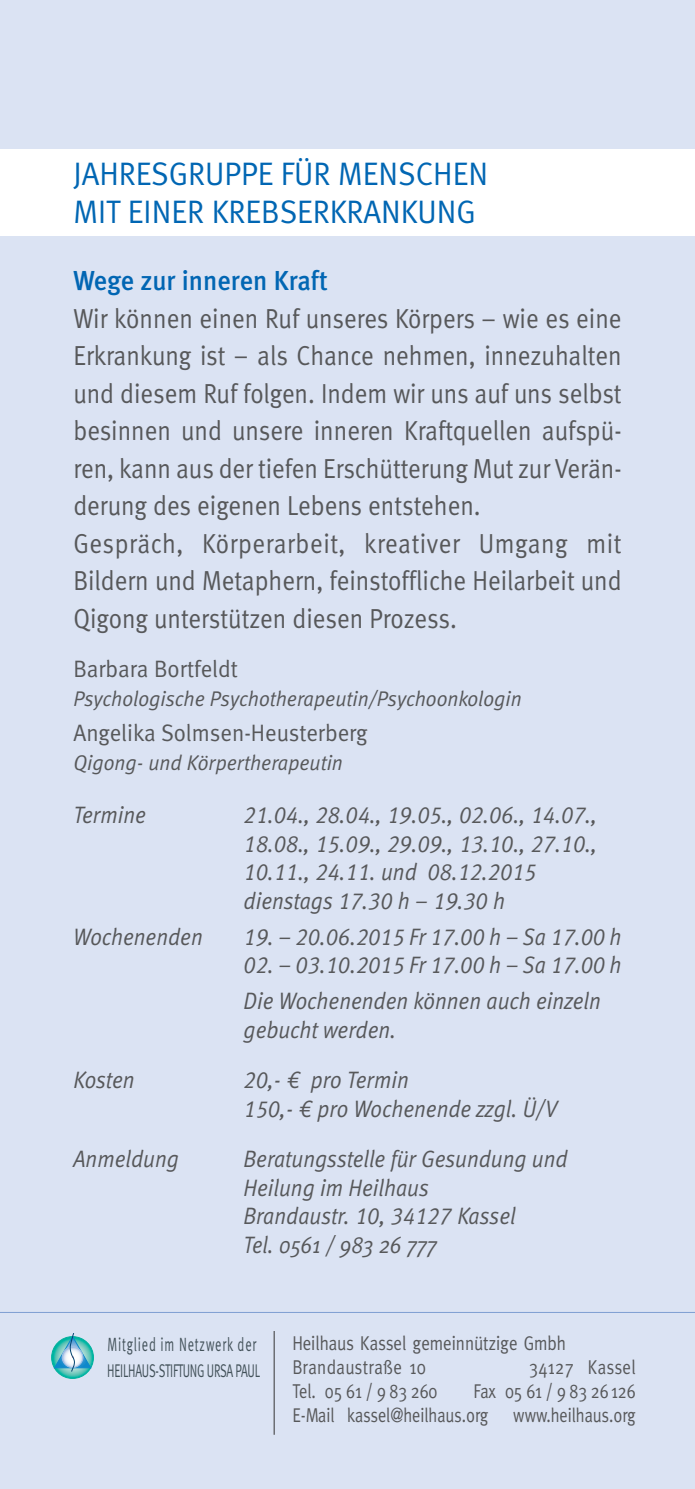
<style>
.page{position:relative;width:695px;height:1489px;background:#fff}
.page>*{position:absolute;margin:0;border:0;box-sizing:border-box;transform-origin:0 0}
.t1{font:32.5px/37.5px "Meta Normal";color:#0166b3;scale:.95 1}
.t2{font:27.5px/37.5px "Meta Normal";color:#57585a;scale:.9 1}
.t3{font:500 27.5px "Meta";color:#0166b3;scale:.95 1}
.t4{font:italic 23.75px/28.5px "Meta Normal LF";color:#57585a;scale:.91 1}
.t5{font:23.75px "Meta Normal";color:#57585a;scale:.95 1}
.t6{font:italic 23.75px "Meta Normal";letter-spacing:-.005em;color:#57585a;scale:.88 1}
.t7{font:italic 21.25px "Meta Normal LF";color:#57585a;scale:.95 1}
.t8{font:20px/24px "Meta";color:#57585a;text-align:right;scale:.83 1}
.t9{font:20px/24px "Meta";color:#57585a;scale:.85 1}
.t10{font:20px "Meta";letter-spacing:.02em;color:#57585a;scale:.85 1}
.t11{font:19.25px "Meta Normal LF";letter-spacing:.07em;color:#425159;scale:.64 1}
.t12{font:18.5px "Meta Normal LF";letter-spacing:-.02em;color:#425159;scale:.64 1}
</style>
<div class="page">
<div style="left:0;top:0;width:694px;height:1488px;background:#dbe3f3"></div>
<div style="left:0;top:149px;width:694px;height:87px;background:#fff"></div>
<hr style="left:0;top:1311px;width:694px;height:1px;background:#7e9ed2">
<svg style="left:52px;top:1336px;width:41px;height:42px"></svg>
<div style="left:51px;top:1336px;width:43px;height:42px;border:1px solid #00b19d;border-radius:50%"></div>
<svg style="left:54px;top:1333px;width:37px;height:38px"></svg>
<hr style="left:273px;top:1330px;width:2px;height:104px;background:#57585a">
<h1 class="t1" style="left:73px;top:158px;width:438px">JAHRESGRUPPE FÜR MENSCHEN<br>MIT EINER KREBSERKRANKUNG</h1>
<p class="t3" style="left:73px;top:264px;width:269px">Wege zur inneren Kraft</p>
<p class="t2" style="left:73px;top:302px;width:610px">Wir können einen Ruf unseres Körpers – wie es eine Erkrankung ist – als Chance nehmen, innezuhalten und diesem Ruf folgen. Indem wir uns auf uns selbst besinnen und unsere inneren Kraftquellen aufspü&shy;ren, kann aus der tiefen Erschütterung Mut zur Verän&shy;derung des eigenen Lebens entstehen.<br>Gespräch, Körperarbeit, kreativer Umgang mit Bildern und Metaphern, feinstoffliche Heilarbeit und Qigong unterstützen diesen Prozess.</p>
<p class="t5" style="left:73px;top:661px;width:174px">Barbara Bortfeldt</p>
<p class="t7" style="left:73px;top:690px;width:473px">Psychologische Psychotherapeutin/Psychoonkologin</p>
<p class="t5" style="left:73px;top:725px;width:311px">Angelika Solmsen-Heusterberg</p>
<p class="t7" style="left:73px;top:754px;width:285px">Qigong- und Körpertherapeutin</p>
<p class="t4" style="left:73px;top:803px;width:81px">Termine</p>
<p class="t4" style="left:243px;top:803px;width:390px">21.04., 28.04., 19.05., 02.06., 14.07., 18.08., 15.09., 29.09., 13.10., 27.10., 10.11., 24.11. und 08.12.2015 dienstags 17.30 h – 19.30 h</p>
<p class="t4" style="left:73px;top:924px;width:144px">Wochenenden</p>
<p class="t4" style="left:243px;top:924px;width:417px">19. – 20.06.2015 Fr 17.00 h – Sa 17.00 h</p>
<p class="t4" style="left:243px;top:949px;width:417px;line-height:35.8px">02. – 03.10.2015 Fr 17.00 h – Sa 17.00 h<br>Die Wochenenden können auch einzeln</p>
<p class="t4" style="left:243px;top:1017px;width:169px">gebucht werden.</p>
<p class="t4" style="left:73px;top:1067px;width:69px">Kosten</p>
<p class="t4" style="left:243px;top:1067px;width:346px">20,- € pro Termin<br>150,- € pro Wochenende zzgl. Ü/V</p>
<p class="t4" style="left:73px;top:1146px;width:117px">Anmeldung</p>
<p class="t4" style="left:243px;top:1146px;width:357px">Beratungsstelle für Gesundung und<br>Heilung im Heilhaus<br>Brandaustr. 10, 34127 Kassel</p>
<p class="t6" style="left:243px;top:1236px;width:221px">Tel. 0561 / 983 26 777</p>
<p class="t11" style="left:107px;top:1337px;width:234px">Mitglied im Netzwerk der</p>
<p class="t12" style="left:107px;top:1364px;width:240px">HEILHAUS-STIFTUNG URSA PAUL</p>
<p class="t9" style="left:292px;top:1330px;width:323px">Heilhaus Kassel gemeinnützige Gmbh<br>Brandaustraße 10</p>
<p class="t10" style="left:529px;top:1355px;width:127px">34127 Kassel</p>
<p class="t8" style="left:292px;top:1378px;width:176px">Tel. 05 61 / 9 83 260</p>
<p class="t8" style="left:292px;top:1378px;width:415px">Fax 05 61 / 9 83 26 126<br>E-Mail kassel@heilhaus.org www.heilhaus.org</p>
</div>
